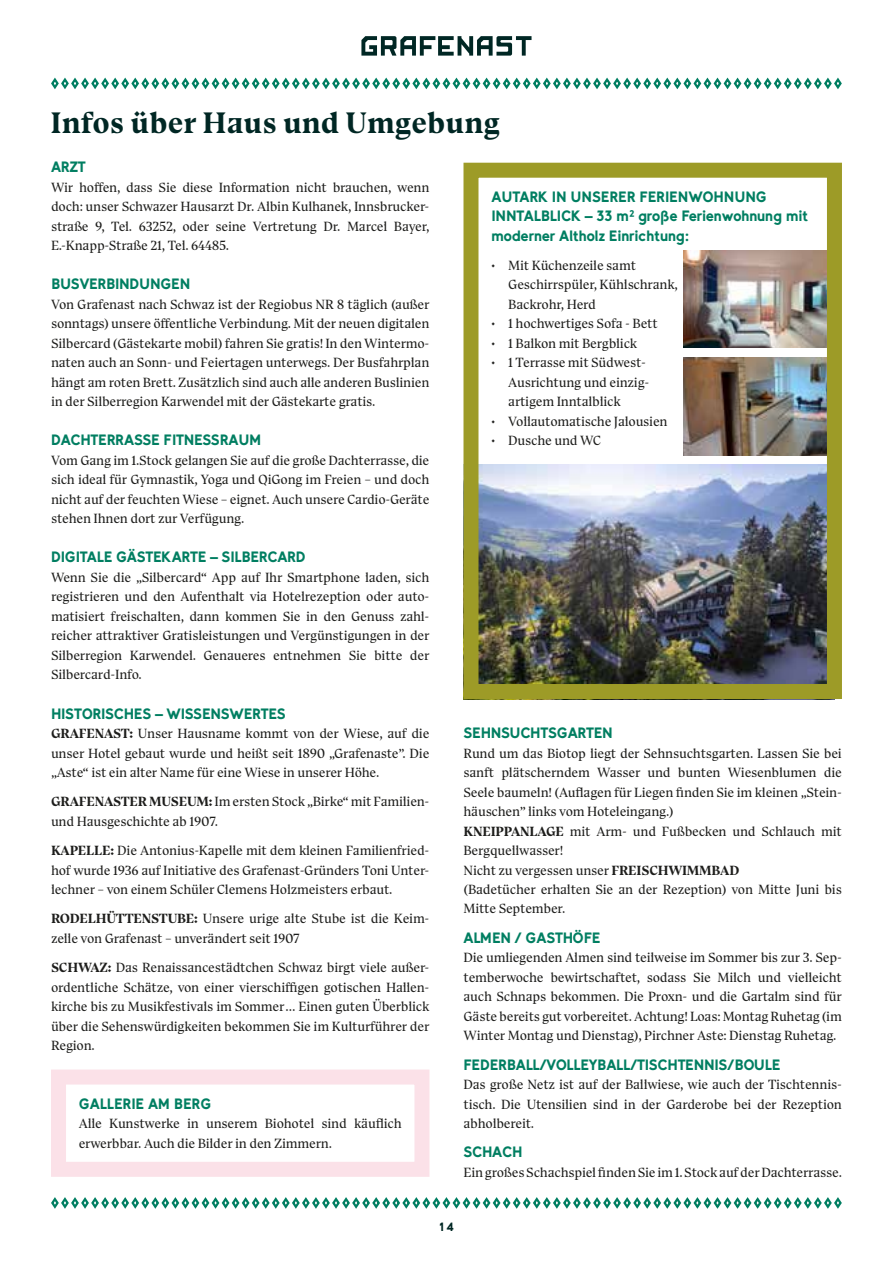
<style>
.page{position:relative;width:893px;height:1263px;background:#fff}
.page>*{position:absolute;margin:0;border:0;box-sizing:border-box;transform-origin:0 0}
.t1{font:700 30px "Bluu Suuperstar";color:#002724}
.t2{font:900 15px/19.5px "Tilde";letter-spacing:-.02em;color:#007e61}
.t3{font:13.5px/19.5px "Bluu Suuperstar";letter-spacing:-.02em;color:#1d1d1b;text-align:justify}
.t4{font:900 12px "Tilde";color:#002724}
.s1{font-weight:700}
.s2{font-size:22.5px}
</style>
<div class="page">
<svg style="left:361px;top:36px;width:170px;height:20px"></svg>
<svg style="left:51px;top:77px;width:791px;height:13px"></svg>
<svg style="left:51px;top:1197px;width:791px;height:12px"></svg>
<img style="left:479px;top:465px;width:347px;height:218px">
<div style="left:51px;top:1069px;width:378px;height:108px;border:15px solid #fbe1e8"></div>
<img style="left:683px;top:250px;width:143px;height:98px">
<img style="left:683px;top:358px;width:143px;height:97px">
<div style="left:463px;top:163px;width:379px;height:536px;border:15px solid #9d9b27"></div>
<h1 class="t1" style="left:51px;top:105px;width:451px">Infos über Haus und Umgebung</h1>
<p class="t2" style="left:51px;top:157px;width:36px">ARZT</p>
<p class="t3" style="left:51px;top:178px;width:380px">Wir hoffen, dass Sie diese Information nicht brauchen, wenn doch: unser Schwazer Hausarzt Dr. Albin Kulhanek, Innsbrucker&shy;straße 9, Tel. 63252, oder seine Vertretung Dr. Marcel Bayer, E.-Knapp-Straße 21, Tel. 64485.</p>
<p class="t2" style="left:51px;top:274px;width:141px">BUSVERBINDUNGEN</p>
<p class="t3" style="left:51px;top:295px;width:380px">Von Grafenast nach Schwaz ist der Regiobus NR 8 täglich (außer sonntags) unsere öffentliche Verbindung. Mit der neuen digitalen Silbercard (Gästekarte mobil) fahren Sie gratis! In den Wintermo&shy;naten auch an Sonn- und Feiertagen unterwegs. Der Busfahrplan hängt am roten Brett. Zusätzlich sind auch alle anderen Buslinien in der Silberregion Karwendel mit der Gästekarte gratis.</p>
<p class="t2" style="left:51px;top:430px;width:212px">DACHTERRASSE FITNESSRAUM</p>
<p class="t3" style="left:51px;top:451px;width:380px">Vom Gang im 1.Stock gelangen Sie auf die große Dachterrasse, die sich ideal für Gymnastik, Yoga und QiGong im Freien – und doch nicht auf der feuchten Wiese – eignet. Auch unsere Cardio-Geräte stehen Ihnen dort zur Verfügung.</p>
<p class="t2" style="left:51px;top:547px;width:256px">DIGITALE GÄSTEKARTE – SILBERCARD</p>
<p class="t3" style="left:51px;top:568px;width:380px">Wenn Sie die „Silbercard“ App auf Ihr Smartphone laden, sich registrieren und den Aufenthalt via Hotelrezeption oder auto&shy;matisiert freischalten, dann kommen Sie in den Genuss zahl&shy;reicher attraktiver Gratisleistungen und Vergünstigungen in der Silberregion Karwendel. Genaueres entnehmen Sie bitte der Silbercard-Info.</p>
<p class="t2" style="left:51px;top:703px;width:236px">HISTORISCHES – WISSENSWERTES</p>
<p class="t3" style="left:51px;top:724px;width:380px"><span class="s1">GRAFENAST:</span> Unser Hausname kommt von der Wiese, auf die unser Hotel gebaut wurde und heißt seit 1890 „Grafenaste”. Die „Aste“ ist ein alter Name für eine Wiese in unserer Höhe.</p>
<p class="t3" style="left:51px;top:792px;width:378px"><span class="s1">GRAFENASTER MUSEUM:</span> Im ersten Stock „Birke“ mit Familien&shy;und Hausgeschichte ab 1907.</p>
<p class="t3" style="left:51px;top:840px;width:380px"><span class="s1">KAPELLE:</span> Die Antonius-Kapelle mit dem kleinen Familienfried&shy;hof wurde 1936 auf Initiative des Grafenast-Gründers Toni Unter&shy;lechner – von einem Schüler Clemens Holzmeisters erbaut.</p>
<p class="t3" style="left:51px;top:909px;width:380px"><span class="s1">RODELHÜTTENSTUBE:</span> Unsere urige alte Stube ist die Keim&shy;zelle von Grafenast – unverändert seit 1907</p>
<p class="t3" style="left:51px;top:957px;width:380px"><span class="s1">SCHWAZ:</span> Das Renaissancestädtchen Schwaz birgt viele außer&shy;ordentliche Schätze, von einer vierschiffigen gotischen Hallen&shy;kirche bis zu Musikfestivals im Sommer… Einen guten Überblick über die Sehenswürdigkeiten bekommen Sie im Kulturführer der Region.</p>
<p class="t2" style="left:79px;top:1093px;width:134px">GALLERIE AM BERG</p>
<p class="t3" style="left:79px;top:1114px;width:324px">Alle Kunstwerke in unserem Biohotel sind käuflich erwerbbar. Auch die Bilder in den Zimmern.</p>
<p class="t2" style="left:491px;top:187px;width:319px">AUTARK IN UNSERER FERIENWOHNUNG<br>INNTALBLICK – 33 m<span class="s2">²</span> große Ferienwohnung mit moderner Altholz Einrichtung:</p>
<p class="t3" style="left:508px;top:256px;width:171px;text-align:left;text-indent:-17px">• Mit Küchenzeile samt<br>Geschirrspüler, Kühlschrank,<br>Backrohr, Herd</p>
<p class="t3" style="left:491px;top:314px;width:168px">• 1 hochwertiges Sofa - Bett</p>
<p class="t3" style="left:491px;top:333px;width:148px">• 1 Balkon mit Bergblick</p>
<p class="t3" style="left:508px;top:353px;width:141px;text-align:left;text-indent:-17px">• 1 Terrasse mit Südwest-<br>Ausrichtung und einzig&shy;artigem Inntalblick</p>
<p class="t3" style="left:491px;top:411px;width:178px">• Vollautomatische Jalousien</p>
<p class="t3" style="left:491px;top:431px;width:111px">• Dusche und WC</p>
<p class="t2" style="left:463px;top:723px;width:151px">SEHNSUCHTSGARTEN</p>
<p class="t3" style="left:463px;top:743px;width:380px;text-align:left">Rund um das Biotop liegt der Sehnsuchtsgarten. Lassen Sie bei sanft plätscherndem Wasser und bunten Wiesenblumen die Seele baumeln! (Auflagen für Liegen finden Sie im kleinen „Stein&shy;häuschen” links vom Hoteleingang.)<br><span class="s1">KNEIPPANLAGE</span> mit Arm- und Fußbecken und Schlauch mit Bergquellwasser!<br>Nicht zu vergessen unser <span class="s1">FREISCHWIMMBAD<br></span>(Badetücher erhalten Sie an der Rezeption) von Mitte Juni bis Mitte September.</p>
<p class="t2" style="left:463px;top:928px;width:138px">ALMEN / GASTHÖFE</p>
<p class="t3" style="left:463px;top:948px;width:380px">Die umliegenden Almen sind teilweise im Sommer bis zur 3. Sep&shy;temberwoche bewirtschaftet, sodass Sie Milch und vielleicht auch Schnaps bekommen. Die Proxn- und die Gartalm sind für Gäste bereits gut vorbereitet. Achtung! Loas: Montag Ruhetag (im Winter Montag und Dienstag), Pirchner Aste: Dienstag Ruhetag.</p>
<p class="t2" style="left:463px;top:1054px;width:318px">FEDERBALL/VOLLEYBALL/TISCHTENNIS/BOULE</p>
<p class="t3" style="left:463px;top:1075px;width:380px">Das große Netz ist auf der Ballwiese, wie auch der Tischtennis&shy;tisch. Die Utensilien sind in der Garderobe bei der Rezeption abholbereit.</p>
<p class="t2" style="left:463px;top:1142px;width:60px">SCHACH</p>
<p class="t3" style="left:463px;top:1162px;width:380px">Ein großes Schachspiel finden Sie im 1. Stock auf der Dachterrasse.</p>
<p class="t4" style="left:439px;top:1220px;width:16px">14</p>
</div>
